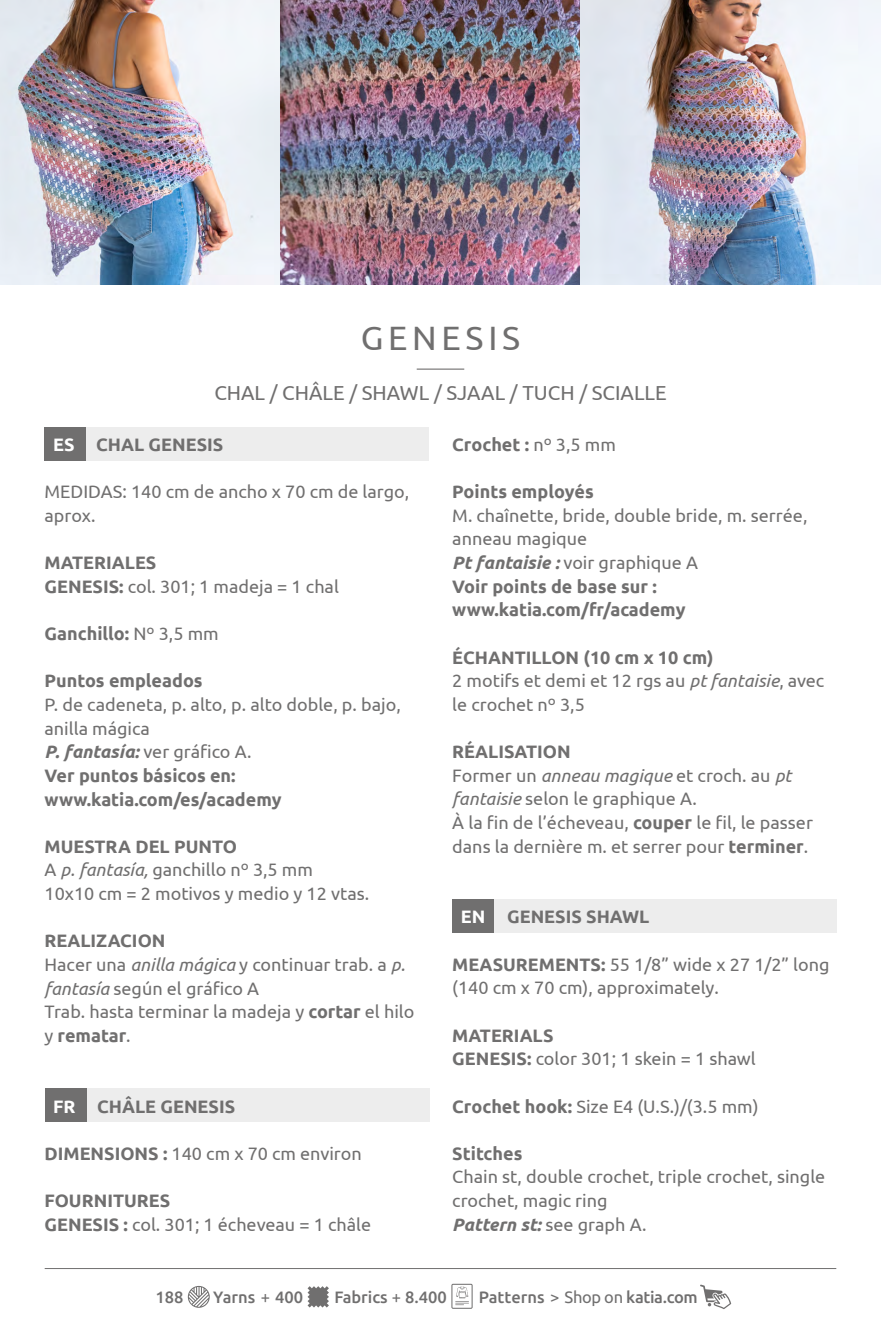
<style>
.page{position:relative;width:881px;height:1340px;background:#fff}
.page>*{position:absolute;margin:0;border:0;box-sizing:border-box;transform-origin:0 0}
.t1{font:33.75px "Ubuntu";letter-spacing:.14em;color:#706f6f}
.t2{font:20.25px "Ubuntu";color:#706f6f}
.t3{font:18px/23.6px "Ubuntu";color:#706f6f}
.t4{font:700 18px "Ubuntu";color:#706f6f}
.t5{font:500 16.43px "Ubuntu";color:#706f6f}
.t6{font:16.43px "Ubuntu";color:#706f6f}
.s1{color:#fff}
.s2{font-weight:700}
.s3{font-weight:400}
.s4{font-weight:700;font-style:italic}
.s5{font-style:italic}
</style>
<div class="page">
<div style="left:45px;top:427px;width:42px;height:34px;background:#706f6f"></div>
<div style="left:86px;top:427px;width:342px;height:34px;background:#ededed"></div>
<div style="left:45px;top:1088px;width:43px;height:33px;background:#706f6f"></div>
<div style="left:87px;top:1088px;width:342px;height:33px;background:#ededed"></div>
<div style="left:452px;top:899px;width:42px;height:33px;background:#706f6f"></div>
<div style="left:493px;top:899px;width:342px;height:33px;background:#ededed"></div>
<hr style="left:45px;top:1268px;width:791px;height:1px;background:#706f6f">
<svg style="left:700px;top:1284px;width:31px;height:25px"></svg>
<svg style="left:188px;top:1286px;width:22px;height:21px"></svg>
<svg style="left:307px;top:1286px;width:22px;height:21px"></svg>
<svg style="left:451px;top:1283px;width:21px;height:25px"></svg>
<hr style="left:416px;top:368px;width:48px;height:2px;background:#706f6f">
<img style="left:0;top:0;width:880px;height:285px">
<h1 class="t1" style="left:361px;top:317px;width:161px">GENESIS</h1>
<p class="t2" style="left:214px;top:381px;width:453px">CHAL / CHÂLE / SHAWL / SJAAL / TUCH / SCIALLE</p>
<p class="t4" style="left:53px;top:434px;width:171px"><span class="s1">ES</span> CHAL GENESIS</p>
<p class="t3" style="left:44px;top:479px;width:366px">MEDIDAS: 140 cm de ancho x 70 cm de largo, aprox.</p>
<p class="t3" style="left:44px;top:550px;width:296px"><span class="s2">MATERIALES<br>GENESIS:</span> col. 301; 1 madeja = 1 chal</p>
<p class="t4" style="left:44px;top:623px;width:176px">Ganchillo: <span class="s3">Nº 3,5 mm</span></p>
<p class="t4" style="left:44px;top:670px;width:159px">Puntos empleados</p>
<p class="t3" style="left:44px;top:692px;width:357px">P. de cadeneta, p. alto, p. alto doble, p. bajo, anilla mágica<br><span class="s4">P. fantasía:</span> ver gráfico A.<br><span class="s2">Ver puntos básicos en: www.katia.com/es/academy</span></p>
<p class="t3" style="left:44px;top:834px;width:326px"><span class="s2">MUESTRA DEL PUNTO<br></span>A <span class="s5">p. fantasía,</span> ganchillo nº 3,5 mm<br>10x10 cm = 2 motivos y medio y 12 vtas.</p>
<p class="t3" style="left:44px;top:928px;width:371px"><span class="s2">REALIZACION<br></span>Hacer una <span class="s5">anilla mágica</span> y continuar trab. a <span class="s5">p. fantasía</span> según el gráfico A<br>Trab. hasta terminar la madeja y <span class="s2">cortar</span> el hilo y <span class="s2">rematar</span>.</p>
<p class="t4" style="left:53px;top:1095px;width:183px"><span class="s1">FR</span> CHÂLE GENESIS</p>
<p class="t3" style="left:44px;top:1141px;width:319px"><span class="s2">DIMENSIONS :</span> 140 cm x 70 cm environ</p>
<p class="t3" style="left:44px;top:1188px;width:328px"><span class="s2">FOURNITURES<br>GENESIS :</span> col. 301; 1 écheveau = 1 châle</p>
<p class="t4" style="left:452px;top:433px;width:165px">Crochet : <span class="s3">nº 3,5 mm</span></p>
<p class="t4" style="left:452px;top:481px;width:143px">Points employés</p>
<p class="t3" style="left:452px;top:503px;width:356px">M. chaînette, bride, double bride, m. serrée, anneau magique<br><span class="s4">Pt fantaisie :</span> voir graphique A<br><span class="s2">Voir points de base sur : www.katia.com/fr/academy</span></p>
<p class="t3" style="left:452px;top:644px;width:373px"><span class="s2">ÉCHANTILLON (10 cm x 10 cm)<br></span>2 motifs et demi et 12 rgs au <span class="s5">pt fantaisie</span>, avec le crochet nº 3,5</p>
<p class="t3" style="left:452px;top:739px;width:362px"><span class="s2">RÉALISATION<br></span>Former un <span class="s5">anneau magique</span> et croch. au <span class="s5">pt fantaisie</span> selon le graphique A.<br>À la fin de l’écheveau, <span class="s2">couper</span> le fil, le passer dans la dernière m. et serrer pour <span class="s2">terminer</span>.</p>
<p class="t4" style="left:461px;top:906px;width:190px"><span class="s1">EN</span> GENESIS SHAWL</p>
<p class="t3" style="left:452px;top:952px;width:378px"><span class="s2">MEASUREMENTS:</span> 55 1/8” wide x 27 1/2” long (140 cm x 70 cm), approximately.</p>
<p class="t3" style="left:452px;top:1022px;width:305px"><span class="s2">MATERIALS<br>GENESIS:</span> color 301; 1 skein = 1 shawl</p>
<p class="t3" style="left:452px;top:1093px;width:307px"><span class="s2">Crochet hook:</span> Size E4 (U.S.)/(3.5 mm)</p>
<p class="t4" style="left:452px;top:1142px;width:72px">Stitches</p>
<p class="t3" style="left:452px;top:1164px;width:374px">Chain st, double crochet, triple crochet, single crochet, magic ring<br><span class="s4">Pattern st:</span> see graph A.</p>
<p class="t5" style="left:334px;top:1287px;width:114px">Fabrics 8.400</p>
<p class="t5" style="left:478px;top:1287px;width:220px">Patterns <span class="s3">&gt; Shop on</span> katia.com</p>
<p class="t5" style="left:155px;top:1287px;width:30px">188</p>
<p class="t5" style="left:213px;top:1287px;width:92px">Yarns <span class="s3">+</span> 400</p>
<p class="t6" style="left:391px;top:1289px;width:11px">+</p>
</div>
